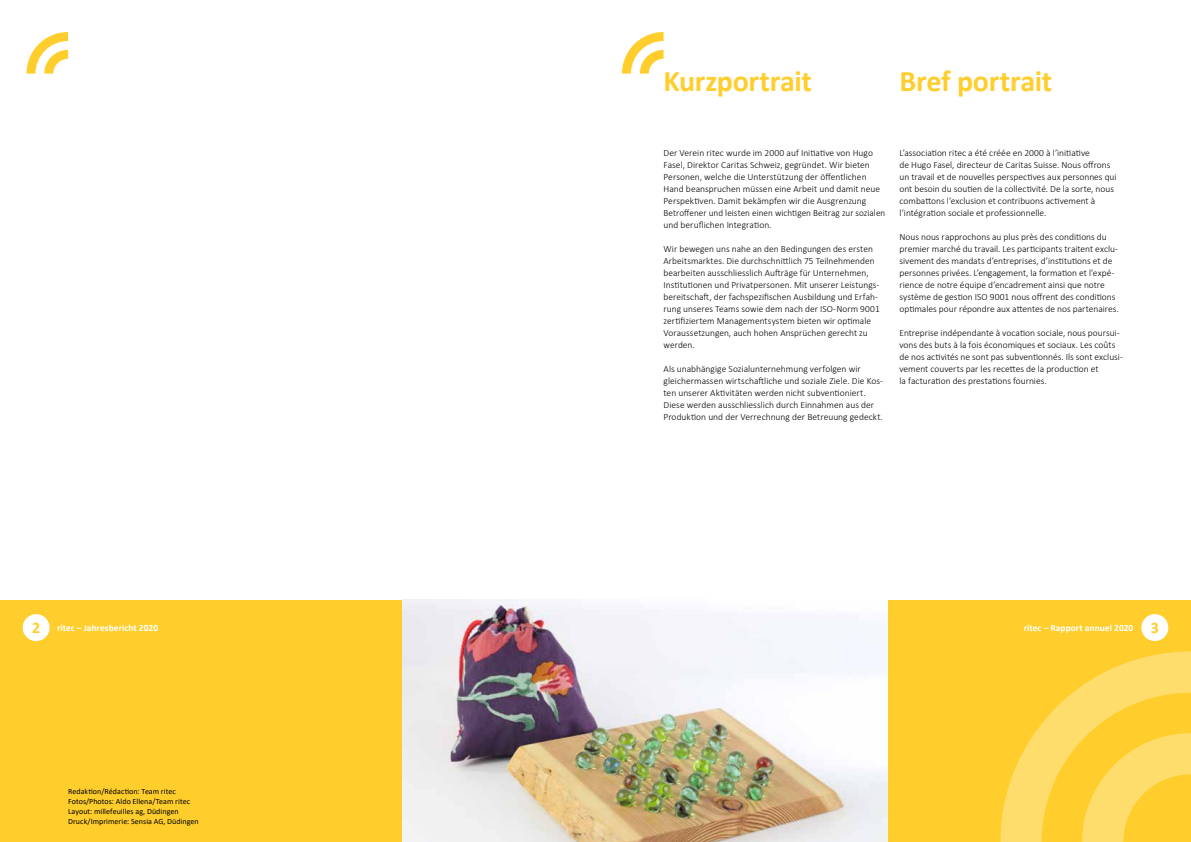
<style>
.page{position:relative;width:1191px;height:842px;background:#fff}
.page>*{position:absolute;margin:0;border:0;box-sizing:border-box;transform-origin:0 0}
.t1{font:700 30px "Calibri";letter-spacing:-.01em;color:#ffce2d}
.t2{font:300 9.5px/12px "Calibri";color:#000}
.t3{font:700 9.5px "Calibri";color:#fff}
.t4{font:8px/10px "Calibri";letter-spacing:.005em;color:#000}
.s1{font-size:16px;color:#ffce2d}
</style>
<div class="page">
<div style="left:0;top:600px;width:1191px;height:242px;background:#ffce2d"></div>
<div style="left:23px;top:614px;width:27px;height:27px;background:#fff;border-radius:50%"></div>
<svg style="left:26px;top:32px;width:42px;height:42px"></svg>
<svg style="left:622px;top:32px;width:41px;height:42px"></svg>
<svg style="left:1000px;top:651px;width:191px;height:191px"></svg>
<img style="left:403px;top:600px;width:484px;height:242px">
<div style="left:1141px;top:614px;width:27px;height:27px;background:#fff;border-radius:50%"></div>
<p class="t3" style="left:32px;top:621px;width:128px"><span class="s1">2</span> ritec – Jahresbericht 2020</p>
<p class="t4" style="left:68px;top:786px;width:132px">Redaktion/Rédaction: Team ritec Fotos/Photos: Aldo Ellena/Team ritec Layout: millefeuilles ag, Düdingen Druck/Imprimerie: Sensia AG, Düdingen</p>
<h1 class="t1" style="left:663px;top:60px;width:150px">Kurzportrait</h1>
<h1 class="t1" style="left:899px;top:60px;width:154px">Bref portrait</h1>
<p class="t2" style="left:663px;top:147px;width:223px">Der Verein ritec wurde im 2000 auf Initiative von Hugo Fasel, Direktor Caritas Schweiz, gegründet. Wir bieten Personen, welche die Unterstützung der öffentlichen Hand beanspruchen müssen eine Arbeit und damit neue Perspektiven. Damit bekämpfen wir die Ausgrenzung Betroffener und leisten einen wichtigen Beitrag zur sozialen und beruflichen Integration.</p>
<p class="t2" style="left:663px;top:243px;width:218px">Wir bewegen uns nahe an den Bedingungen des ersten Arbeitsmarktes. Die durchschnittlich 75 Teilnehmenden bearbeiten ausschliesslich Aufträge für Unternehmen, Institutionen und Privatpersonen. Mit unserer Leistungs&shy;bereitschaft, der fachspezifischen Ausbildung und Erfah&shy;rung unseres Teams sowie dem nach der ISO-Norm 9001 zertifiziertem Managementsystem bieten wir optimale Voraussetzungen, auch hohen Ansprüchen gerecht zu werden.</p>
<p class="t2" style="left:663px;top:363px;width:221px">Als unabhängige Sozialunternehmung verfolgen wir gleichermassen wirtschaftliche und soziale Ziele. Die Kos&shy;ten unserer Aktivitäten werden nicht subventioniert.<br>Diese werden ausschliesslich durch Einnahmen aus der Produktion und der Verrechnung der Betreuung gedeckt.</p>
<p class="t2" style="left:899px;top:147px;width:219px">L’association ritec a été créée en 2000 à l’initiative<br>de Hugo Fasel, directeur de Caritas Suisse. Nous offrons un travail et de nouvelles perspectives aux personnes qui ont besoin du soutien de la collectivité. De la sorte, nous combattons l’exclusion et contribuons activement à l’intégration sociale et professionnelle.</p>
<p class="t2" style="left:899px;top:231px;width:221px">Nous nous rapprochons au plus près des conditions du premier marché du travail. Les participants traitent exclu&shy;sivement des mandats d’entreprises, d’institutions et de personnes privées. L’engagement, la formation et l’expé&shy;rience de notre équipe d’encadrement ainsi que notre système de gestion ISO 9001 nous offrent des conditions optimales pour répondre aux attentes de nos partenaires.</p>
<p class="t2" style="left:899px;top:327px;width:225px">Entreprise indépendante à vocation sociale, nous poursui&shy;vons des buts à la fois économiques et sociaux. Les coûts de nos activités ne sont pas subventionnés. Ils sont exclusi&shy;vement couverts par les recettes de la production et<br>la facturation des prestations fournies.</p>
<p class="t3" style="left:1023px;top:621px;width:137px">ritec – Rapport annuel 2020 <span class="s1">3</span></p>
</div>
